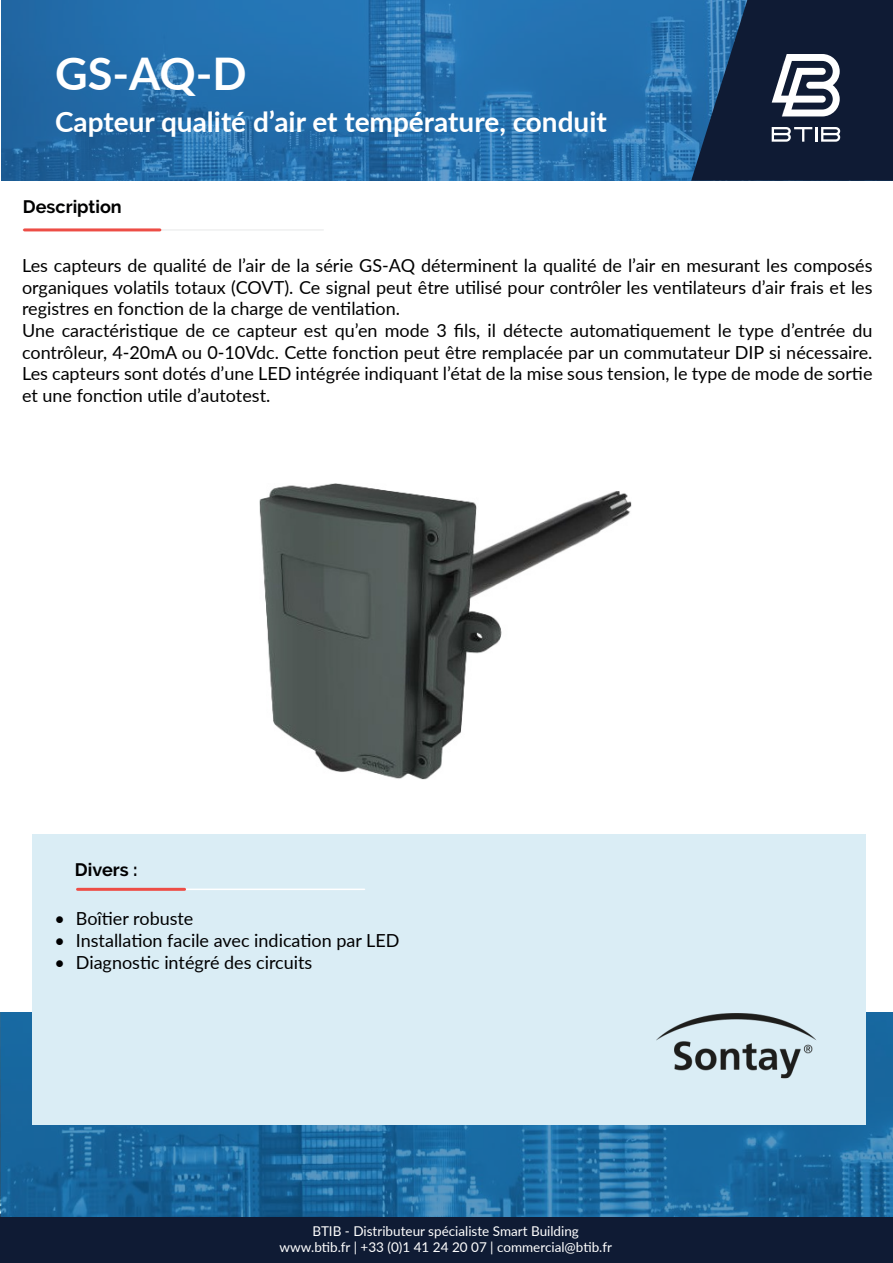
<style>
.page{position:relative;width:893px;height:1263px;background:#fff}
.page>*{position:absolute;margin:0;border:0;box-sizing:border-box;transform-origin:0 0}
.t1{font:700 45px "Lato";color:#fff}
.t2{font:700 28.05px "Lato";color:#fff}
.t3{font:18px/21.6px "Lato";color:#000;text-align:justify}
.t4{font:18px "Lato";color:#000001}
.t5{font:700 18px "Raleway";color:#000001}
.t6{font:13.5px "Lato";color:#fff}
</style>
<div class="page">
<svg style="left:1px;top:0;width:690px;height:181px;background:#2670ad"></svg>
<svg style="left:691px;top:0;width:202px;height:181px;background:#243854"></svg>
<svg style="left:2px;top:1012px;width:891px;height:205px;background:#1d6ba1"></svg>
<div style="left:32px;top:835px;width:833px;height:290px;background:#daedf5"></div>
<div style="left:0;top:1217px;width:893px;height:46px;background:#0f1b34"></div>
<hr style="left:86px;top:888px;width:279px;height:2px;background:#fff">
<hr style="left:78px;top:888px;width:107px;height:3px;background:#ed4d46">
<hr style="left:23px;top:229px;width:300px;height:2px;background:#eff0f0">
<hr style="left:25px;top:228px;width:135px;height:3px;background:#ed4d46">
<img style="left:599px;top:963px;width:273px;height:164px">
<img style="left:260px;top:483px;width:372px;height:296px">
<p class="t1" style="left:55px;top:41px;width:193px">GS-AQ-D</p>
<p class="t2" style="left:55px;top:101px;width:553px">Capteur qualité d’air et température, conduit</p>
<p class="t5" style="left:23px;top:196px;width:100px">Description</p>
<p class="t3" style="left:22px;top:254px;width:852px">Les capteurs de qualité de l’air de la série GS-AQ déterminent la qualité de l’air en mesurant les composés organiques volatils totaux (COVT). Ce signal peut être utilisé pour contrôler les ventilateurs d’air frais et les registres en fonction de la charge de ventilation.</p>
<p class="t3" style="left:22px;top:319px;width:852px">Une caractéristique de ce capteur est qu’en mode 3 fils, il détecte automatiquement le type d’entrée du contrôleur, 4-20mA ou 0-10Vdc. Cette fonction peut être remplacée par un commutateur DIP si nécessaire.<br>Les capteurs sont dotés d’une LED intégrée indiquant l’état de la mise sous tension, le type de mode de sortie et une fonction utile d’autotest.</p>
<p class="t5" style="left:75px;top:860px;width:64px">Divers :</p>
<p class="t4" style="left:55px;top:906px;width:140px">• Boîtier robuste</p>
<p class="t4" style="left:55px;top:927px;width:346px">• Installation facile avec indication par LED</p>
<p class="t4" style="left:55px;top:949px;width:259px">• Diagnostic intégré des circuits</p>
<p class="t6" style="left:312px;top:1221px;width:268px">BTIB - Distributeur spécialiste Smart Building</p>
<p class="t6" style="left:280px;top:1238px;width:334px">www.btib.fr | +33 (0)1 41 24 20 07 | commercial@btib.fr</p>
</div>
